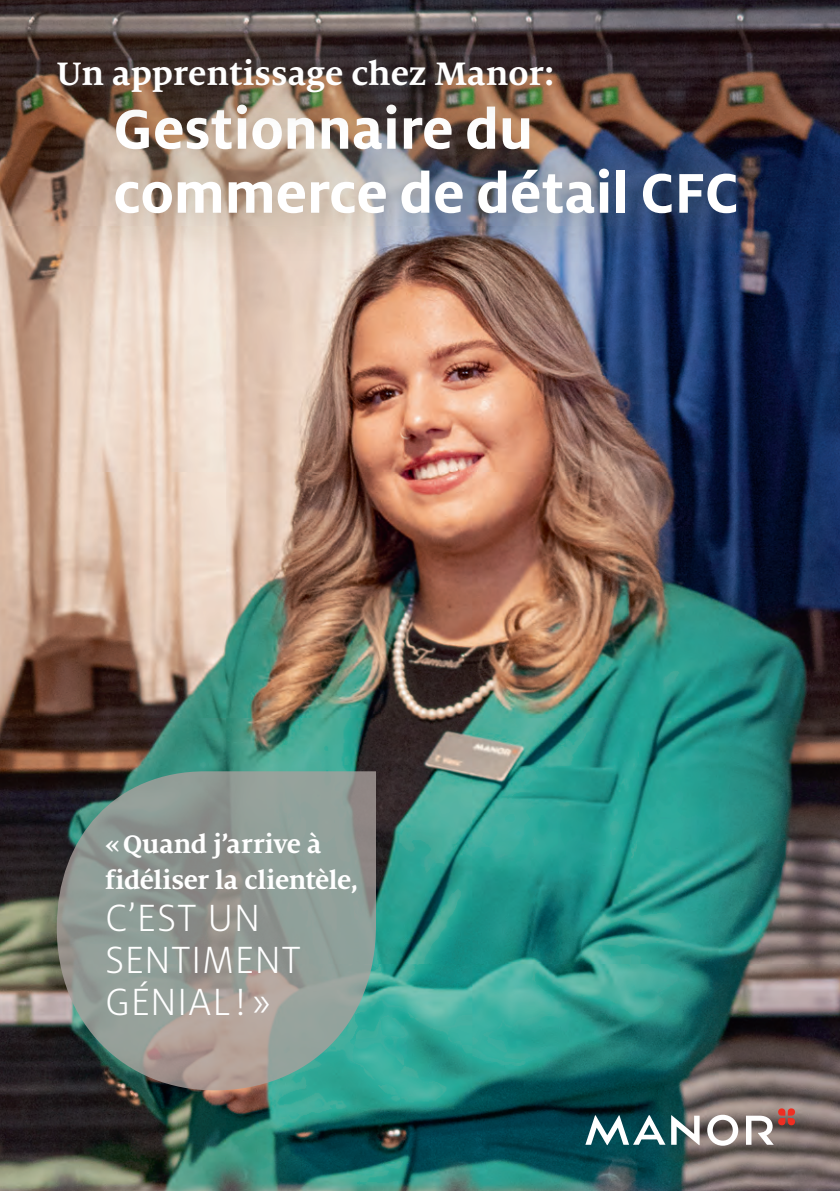
<style>
.page{position:relative;width:840px;height:1191px;background:#fff}
.page>*{position:absolute;margin:0;border:0;box-sizing:border-box;transform-origin:0 0}
.t1{font:700 62px/64px "Milo OT";color:#fff}
.t2{font:300 42px/42px "Milo OT";letter-spacing:.01em;color:#fff}
.t3{font:700 36px "Milo Serif OT";color:#fff}
.t4{font:700 28px/36px "Milo Serif OT";letter-spacing:-.015em;color:#fff}
</style>
<div class="page">
<img style="left:0;top:0;width:839px;height:1191px">
<div style="left:65px;top:57px;width:719px;height:208px;background:#6d6b4f;opacity:.75"></div>
<svg style="left:57px;top:771px;width:319px;height:319px;background:#85918b"></svg>
<svg style="left:745px;top:1108px;width:49px;height:48px;background:#99817c"></svg>
<svg style="left:706px;top:1114px;width:31px;height:43px"></svg>
<svg style="left:585px;top:1115px;width:114px;height:41px"></svg>
<div style="left:9px;top:13px;width:589px;height:128px;background:#6d6b4f;opacity:.75"></div>
<p class="t3" style="left:57px;top:54px;width:499px">Un apprentissage chez Manor:</p>
<h1 class="t1" style="left:113px;top:97px;width:626px">Gestionnaire du commerce de détail CFC</h1>
<p class="t4" style="left:105px;top:826px;width:255px">«Quand j’arrive à fidéliser la clientèle,</p>
<h2 class="t2" style="left:105px;top:897px;width:196px">C’EST UN<br>SENTIMENT<br>GÉNIAL! »</h2>
</div>
